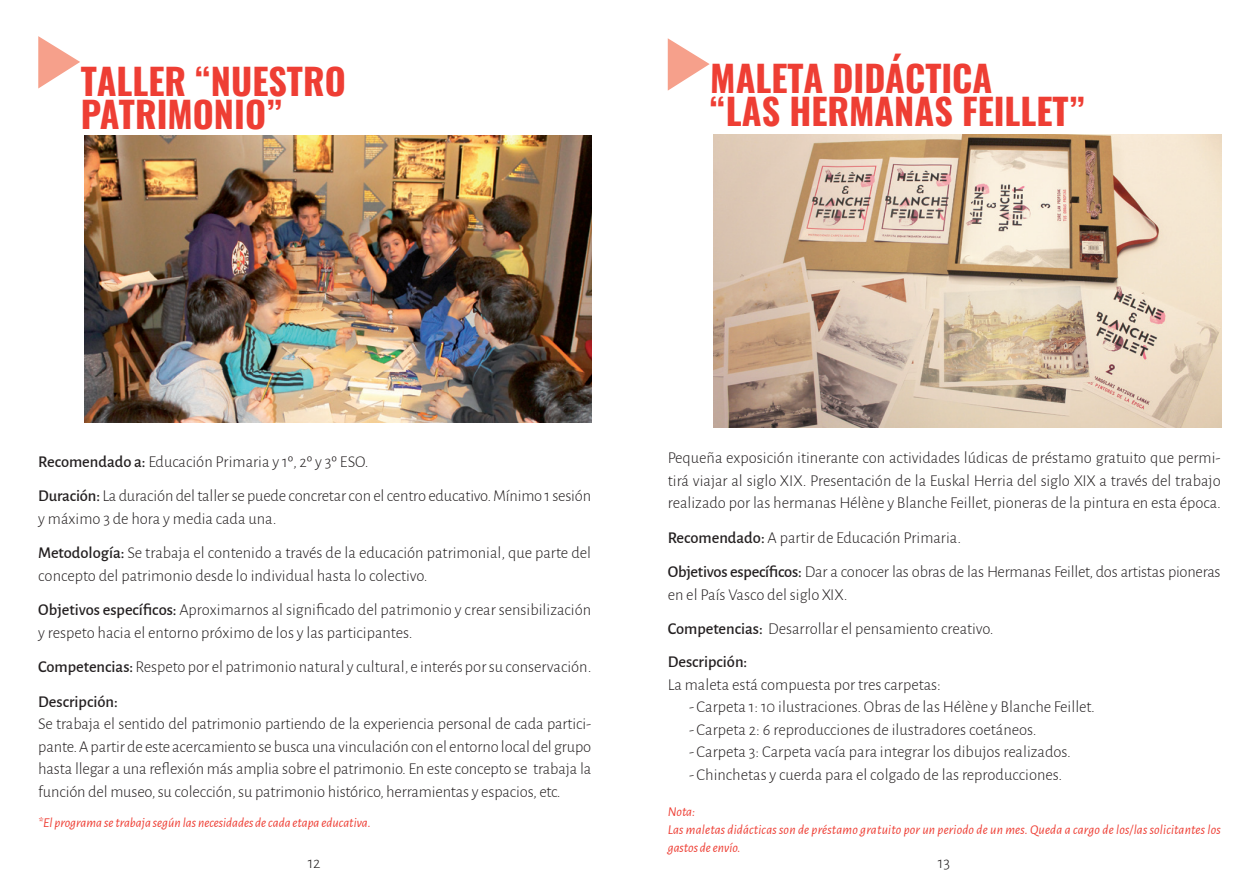
<style>
.page{position:relative;width:1259px;height:893px;background:#fff}
.page>*{position:absolute;margin:0;border:0;box-sizing:border-box;transform-origin:0 0}
.t1{font:700 36px "Oswald";color:#ee3e34}
.t2{font:300 16.5px/22.5px "Alegreya Sans";color:#231f20}
.t3{font:500 16.5px "Alegreya Sans";color:#231f20}
.t4{font:italic 13.5px "Alegreya Sans";letter-spacing:.005em;color:#ee3e34}
.s1{font-weight:500}
</style>
<div class="page">
<svg style="left:38px;top:36px;width:42px;height:53px"></svg>
<svg style="left:668px;top:38px;width:41px;height:53px"></svg>
<img style="left:714px;top:135px;width:508px;height:292px">
<img style="left:84px;top:135px;width:507px;height:287px">
<p class="t1" style="left:81px;top:63px;width:266px">TALLER “NUESTRO</p>
<p class="t1" style="left:81px;top:96px;width:202px">PATRIMONIO”</p>
<p class="t1" style="left:710px;top:59px;width:283px">MALETA DIDÁCTICA</p>
<p class="t1" style="left:710px;top:92px;width:375px">“LAS HERMANAS FEILLET”</p>
<p class="t2" style="left:38px;top:450px;width:332px"><span class="s1">Recomendado a:</span> Educación Primaria y 1º, 2º y 3º ESO.</p>
<p class="t2" style="left:38px;top:484px;width:554px"><span class="s1">Duración:</span> La duración deltallerse puede concretarcon elcentro educativo.Mínimo 1sesión y máximo 3 de hora y media cada una.</p>
<p class="t2" style="left:38px;top:541px;width:554px"><span class="s1">Metodología:</span> Se trabaja el contenido a través de la educación patrimonial, que parte del concepto del patrimonio desde lo individual hasta lo colectivo.</p>
<p class="t2" style="left:38px;top:598px;width:554px"><span class="s1">Objetivos específicos:</span> Aproximarnos al significado del patrimonio y crear sensibilización y respeto hacia el entorno próximo de los y las participantes.</p>
<p class="t2" style="left:38px;top:655px;width:555px"><span class="s1">Competencias:</span> Respeto por el patrimonio natural y cultural, e interés porsu conservación.</p>
<p class="t3" style="left:38px;top:690px;width:81px">Descripción:</p>
<p class="t2" style="left:38px;top:712px;width:554px;text-align:justify">Se trabaja el sentido del patrimonio partiendo de la experiencia personal de cada partici&shy;pante.Apartir de este acercamiento se busca una vinculación con el entorno local del grupo hasta llegar a una reflexión más amplia sobre el patrimonio. En este concepto se trabaja la función del museo,su colección,su patrimonio histórico, herramientas y espacios, etc.</p>
<p class="t4" style="left:38px;top:813px;width:334px">*El programa se trabaja según las necesidades de cada etapa educativa.</p>
<p class="t2" style="left:668px;top:446px;width:555px;text-align:justify">Pequeña exposición itinerante con actividades lúdicas de préstamo gratuito que permi&shy;tirá viajar al siglo XIX. Presentación de la Euskal Herria del siglo XIX a través del trabajo realizado por las hermanas Hélène y Blanche Feillet, pioneras de la pintura en esta época.</p>
<p class="t2" style="left:668px;top:526px;width:295px"><span class="s1">Recomendado:</span> A partir de Educación Primaria.</p>
<p class="t2" style="left:668px;top:560px;width:554px"><span class="s1">Objetivos específicos:</span> Dar a conocer las obras de las Hermanas Feillet, dos artistas pioneras en el País Vasco del siglo XIX.</p>
<p class="t2" style="left:668px;top:617px;width:327px"><span class="s1">Competencias:</span> Desarrollar el pensamiento creativo.</p>
<p class="t3" style="left:668px;top:651px;width:81px">Descripción:</p>
<p class="t2" style="left:668px;top:673px;width:275px">La maleta está compuesta por tres carpetas:</p>
<p class="t2" style="left:689px;top:695px;width:407px">- Carpeta 1: 10 ilustraciones.Obras de las Hélène y Blanche Feillet.</p>
<p class="t2" style="left:689px;top:718px;width:349px">- Carpeta 2: 6 reproducciones de ilustradores coetáneos.</p>
<p class="t2" style="left:689px;top:740px;width:383px">- Carpeta 3: Carpeta vacía para integrar los dibujos realizados.</p>
<p class="t2" style="left:689px;top:763px;width:375px">- Chinchetas y cuerda para el colgado de las reproducciones.</p>
<p class="t4" style="left:668px;top:803px;width:29px">Nota:</p>
<p class="t4" style="left:668px;top:821px;width:554px">Las maletas didácticas son de préstamo gratuito por un periodo de un mes. Queda a cargo de los/las solicitantes los</p>
<p class="t4" style="left:668px;top:839px;width:74px">gastos de envío.</p>
<p class="t2" style="left:308px;top:851px;width:14px">12</p>
<p class="t2" style="left:938px;top:851px;width:14px">13</p>
</div>
